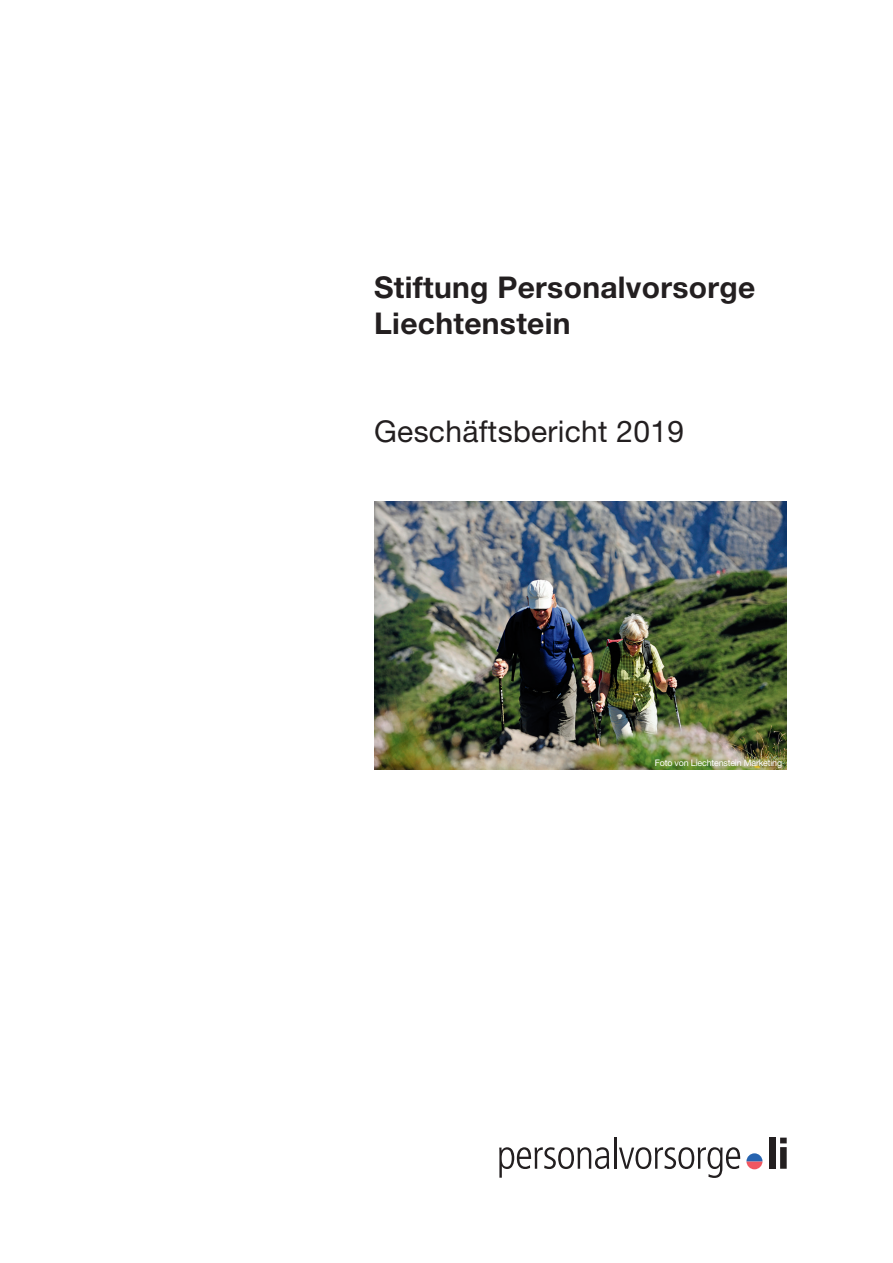
<style>
.page{position:relative;width:893px;height:1263px;background:#fff}
.page>*{position:absolute;margin:0;border:0;box-sizing:border-box;transform-origin:0 0}
.t1{font:700 30px/36px "Helvetica Neue LT Pro";letter-spacing:.01em;color:#231f20}
.t2{font:30px "Helvetica Neue LT Pro";letter-spacing:.01em;color:#231f20}
.t3{font:9px "Helvetica Neue LT Pro";letter-spacing:-.02em;color:#fff}
</style>
<div class="page">
<img style="left:374px;top:502px;width:413px;height:268px">
<svg style="left:499px;top:1147px;width:110px;height:31px"></svg>
<hr style="left:614px;top:1137px;width:2px;height:32px;background:#231f20">
<svg style="left:619px;top:1147px;width:121px;height:31px"></svg>
<div style="left:769px;top:1137px;width:7px;height:32px;background:#231f20"></div>
<svg style="left:780px;top:1137px;width:7px;height:32px"></svg>
<svg style="left:746px;top:1153px;width:16px;height:16px"></svg>
<p class="t1" style="left:374px;top:268px;width:383px">Stiftung Personalvorsorge<br>Liechtenstein</p>
<p class="t2" style="left:374px;top:413px;width:311px">Geschäftsbericht 2019</p>
<p class="t3" style="left:655px;top:757px;width:129px">Foto von Liechtenstein Marketing</p>
</div>
